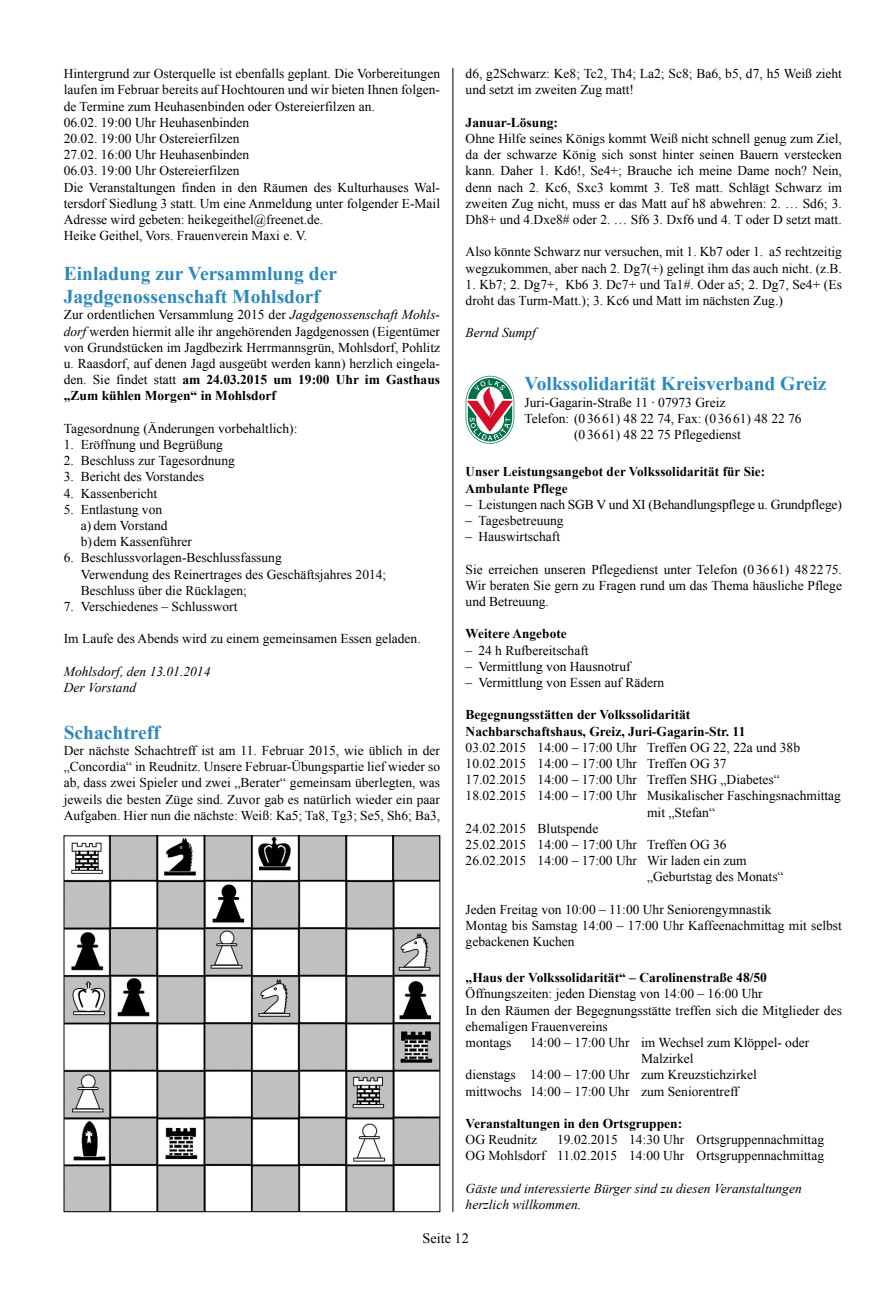
<style>
.page{position:relative;width:893px;height:1297px;background:#fff}
.page>*{position:absolute;margin:0;border:0;box-sizing:border-box;transform-origin:0 0}
.t1{font:700 19.5px/23.4px "Times New Roman";color:#2e88bb}
.t2{font:14.25px "Times New Roman";color:#000}
.t3{font:13.5px/16.2px "Times New Roman";color:#000}
.t4{font:700 13.5px/16.2px "Times New Roman";color:#000}
.t5{font:italic 13.5px/16.2px "Times New Roman";color:#000}
.s1{font-style:italic}
.s2{font-weight:700}
</style>
<div class="page">
<hr style="left:452px;top:68px;width:1px;height:1144px;background:#000">
<img style="left:66px;top:838px;width:372px;height:372px">
<div style="left:64px;top:836px;width:376px;height:376px;border:1px solid #000"></div>
<svg style="left:466px;top:376px;width:48px;height:68px"></svg>
<p class="t3" style="left:64px;top:65px;width:378px">Hintergrund zur Osterquelle ist ebenfalls geplant. Die Vorbereitungen laufen im Februar bereits auf Hochtouren und wir bieten Ihnen folgen&shy;de Termine zum Heuhasenbinden oder Ostereierfilzen an.<br>06.02. 19:00 Uhr Heuhasenbinden<br>20.02. 19:00 Uhr Ostereierfilzen<br>27.02. 16:00 Uhr Heuhasenbinden<br>06.03. 19:00 Uhr Ostereierfilzen<br>Die Veranstaltungen finden in den Räumen des Kulturhauses Wal&shy;tersdorf Siedlung 3 statt. Um eine Anmeldung unter folgender E-Mail Adresse wird gebeten: heikegeithel@freenet.de.<br>Heike Geithel, Vors. Frauenverein Maxi e. V.</p>
<h1 class="t1" style="left:64px;top:261px;width:275px">Einladung zur Versammlung der<br>Jagdgenossenschaft Mohlsdorf</h1>
<p class="t3" style="left:64px;top:307px;width:378px;text-align:justify">Zur ordentlichen Versammlung 2015 der <span class="s1">Jagdgenossenschaft Mohls&shy;dorf</span> werden hiermit alle ihr angehörenden Jagdgenossen (Eigentümer von Grundstücken im Jagdbezirk Herrmannsgrün, Mohlsdorf, Pohlitz u. Raasdorf, auf denen Jagd ausgeübt werden kann) herzlich eingela&shy;den. Sie findet statt <span class="s2">am 24.03.2015 um 19:00 Uhr im Gasthaus „Zum kühlen Morgen“ in Mohlsdorf</span></p>
<p class="t3" style="left:64px;top:420px;width:235px">Tagesordnung (Änderungen vorbehaltlich):</p>
<p class="t3" style="left:64px;top:436px;width:161px">1. Eröffnung und Begrüßung</p>
<p class="t3" style="left:64px;top:452px;width:173px">2. Beschluss zur Tagesordnung</p>
<p class="t3" style="left:64px;top:469px;width:142px">3. Bericht des Vorstandes</p>
<p class="t3" style="left:64px;top:485px;width:95px">4. Kassenbericht</p>
<p class="t3" style="left:81px;top:501px;width:113px;text-indent:-17px">5. Entlastung von<br>a) dem Vorstand b)dem Kassenführer</p>
<p class="t3" style="left:81px;top:550px;width:307px;text-indent:-17px">6. Beschlussvorlagen-Beschlussfassung<br>Verwendung des Reinertrages des Geschäftsjahres 2014;<br>Beschluss über die Rücklagen;</p>
<p class="t3" style="left:64px;top:598px;width:175px">7. Verschiedenes – Schlusswort</p>
<p class="t3" style="left:64px;top:631px;width:358px">Im Laufe des Abends wird zu einem gemeinsamen Essen geladen.</p>
<p class="t5" style="left:64px;top:663px;width:148px">Mohlsdorf, den 13.01.2014<br>Der Vorstand</p>
<h1 class="t1" style="left:64px;top:720px;width:98px">Schachtreff</h1>
<p class="t3" style="left:64px;top:742px;width:378px;text-align:justify">Der nächste Schachtreff ist am 11. Februar 2015, wie üblich in der „Concordia“ in Reudnitz. Unsere Februar-Übungspartie lief wieder so ab, dass zwei Spieler und zwei „Berater“ gemeinsam überlegten, was jeweils die besten Züge sind. Zuvor gab es natürlich wieder ein paar Aufgaben. Hier nun die nächste: Weiß: Ka5; Ta8, Tg3; Se5, Sh6; Ba3,</p>
<p class="t3" style="left:466px;top:65px;width:378px">d6, g2Schwarz: Ke8; Tc2, Th4; La2; Sc8; Ba6, b5, d7, h5 Weiß zieht und setzt im zweiten Zug matt!</p>
<p class="t4" style="left:466px;top:114px;width:94px">Januar-Lösung:</p>
<p class="t3" style="left:466px;top:130px;width:378px;text-align:justify">Ohne Hilfe seines Königs kommt Weiß nicht schnell genug zum Ziel, da der schwarze König sich sonst hinter seinen Bauern verstecken kann. Daher 1. Kd6!, Se4+; Brauche ich meine Dame noch? Nein, denn nach 2. Kc6, Sxc3 kommt 3. Te8 matt. Schlägt Schwarz im zweiten Zug nicht, muss er das Matt auf h8 abwehren: 2. … Sd6; 3.<br>Dh8+ und 4.Dxe8# oder 2. … Sf6 3. Dxf6 und 4. T oder D setzt matt.</p>
<p class="t3" style="left:466px;top:244px;width:378px">Also könnte Schwarz nur versuchen, mit 1. Kb7 oder 1. a5 rechtzeitig wegzukommen, aber nach 2. Dg7(+) gelingt ihm das auch nicht. (z.B.</p>
<p class="t3" style="left:466px;top:276px;width:378px">1. Kb7; 2. Dg7+, Kb6 3. Dc7+ und Ta1#. Oder a5; 2. Dg7, Se4+ (Es droht das Turm-Matt.); 3. Kc6 und Matt im nächsten Zug.)</p>
<p class="t5" style="left:466px;top:325px;width:72px">Bernd Sumpf</p>
<h1 class="t1" style="left:525px;top:372px;width:303px">Volkssolidarität Kreisverband Greiz</h1>
<p class="t3" style="left:525px;top:394px;width:202px">Juri-Gagarin-Straße 11 · 07973 Greiz</p>
<p class="t3" style="left:525px;top:410px;width:279px">Telefon: (0 36 61) 48 22 74, Fax: (0 36 61) 48 22 76</p>
<p class="t3" style="left:574px;top:426px;width:168px">(0 36 61) 48 22 75 Pflegedienst</p>
<p class="t4" style="left:466px;top:464px;width:301px">Unser Leistungsangebot der Volkssolidarität für Sie:<br>Ambulante Pflege</p>
<p class="t3" style="left:466px;top:496px;width:378px">– Leistungen nach SGB V und XI (Behandlungspflege u. Grundpflege)</p>
<p class="t3" style="left:466px;top:512px;width:100px">– Tagesbetreuung</p>
<p class="t3" style="left:466px;top:528px;width:96px">– Hauswirtschaft</p>
<p class="t3" style="left:466px;top:561px;width:378px;text-align:justify">Sie erreichen unseren Pflegedienst unter Telefon (0 3661) 48 2275.<br>Wir beraten Sie gern zu Fragen rund um das Thema häusliche Pflege und Betreuung.</p>
<p class="t4" style="left:466px;top:626px;width:103px">Weitere Angebote</p>
<p class="t3" style="left:466px;top:642px;width:124px">– 24 h Rufbereitschaft</p>
<p class="t3" style="left:466px;top:658px;width:167px">– Vermittlung von Hausnotruf</p>
<p class="t3" style="left:466px;top:674px;width:200px">– Vermittlung von Essen auf Rädern</p>
<p class="t4" style="left:466px;top:707px;width:281px">Begegnungsstätten der Volkssolidarität<br>Nachbarschaftshaus, Greiz, Juri-Gagarin-Str. 11</p>
<p class="t3" style="left:466px;top:739px;width:336px">03.02.2015 14:00 – 17:00 Uhr Treffen OG 22, 22a und 38b</p>
<p class="t3" style="left:466px;top:755px;width:262px">10.02.2015 14:00 – 17:00 Uhr Treffen OG 37</p>
<p class="t3" style="left:466px;top:771px;width:316px">17.02.2015 14:00 – 17:00 Uhr Treffen SHG „Diabetes“</p>
<p class="t3" style="left:466px;top:788px;width:377px">18.02.2015 14:00 – 17:00 Uhr Musikalischer Faschingsnachmittag</p>
<p class="t3" style="left:647px;top:804px;width:69px">mit „Stefan“</p>
<p class="t3" style="left:466px;top:820px;width:134px">24.02.2015 Blutspende</p>
<p class="t3" style="left:466px;top:836px;width:262px">25.02.2015 14:00 – 17:00 Uhr Treffen OG 36</p>
<p class="t3" style="left:466px;top:852px;width:283px">26.02.2015 14:00 – 17:00 Uhr Wir laden ein zum</p>
<p class="t3" style="left:647px;top:869px;width:138px">„Geburtstag des Monats“</p>
<p class="t3" style="left:466px;top:901px;width:378px">Jeden Freitag von 10:00 – 11:00 Uhr Seniorengymnastik<br>Montag bis Samstag 14:00 – 17:00 Uhr Kaffeenachmittag mit selbst gebackenen Kuchen</p>
<p class="t4" style="left:466px;top:969px;width:303px">„Haus der Volkssolidarität“ – Carolinenstraße 48/50</p>
<p class="t3" style="left:466px;top:986px;width:378px">Öffnungszeiten: jeden Dienstag von 14:00 – 16:00 Uhr<br>In den Räumen der Begegnungsstätte treffen sich die Mitglieder des ehemaligen Frauenvereins<br>montags</p>
<p class="t3" style="left:530px;top:1034px;width:281px">14:00 – 17:00 Uhr im Wechsel zum Klöppel- oder</p>
<p class="t3" style="left:641px;top:1050px;width:54px">Malzirkel</p>
<p class="t3" style="left:466px;top:1067px;width:293px">dienstags 14:00 – 17:00 Uhr zum Kreuzstichzirkel</p>
<p class="t3" style="left:466px;top:1083px;width:275px">mittwochs 14:00 – 17:00 Uhr zum Seniorentreff</p>
<p class="t4" style="left:466px;top:1115px;width:218px">Veranstaltungen in den Ortsgruppen:</p>
<p class="t3" style="left:466px;top:1131px;width:73px">OG Reudnitz</p>
<p class="t3" style="left:466px;top:1131px;width:360px;text-align:right">19.02.2015 14:30 Uhr Ortsgruppennachmittag<br>OG Mohlsdorf 11.02.2015 14:00 Uhr Ortsgruppennachmittag</p>
<p class="t5" style="left:466px;top:1180px;width:338px">Gäste und interessierte Bürger sind zu diesen Veranstaltungen herzlich willkommen.</p>
<p class="t2" style="left:423px;top:1230px;width:48px">Seite 12</p>
</div>
